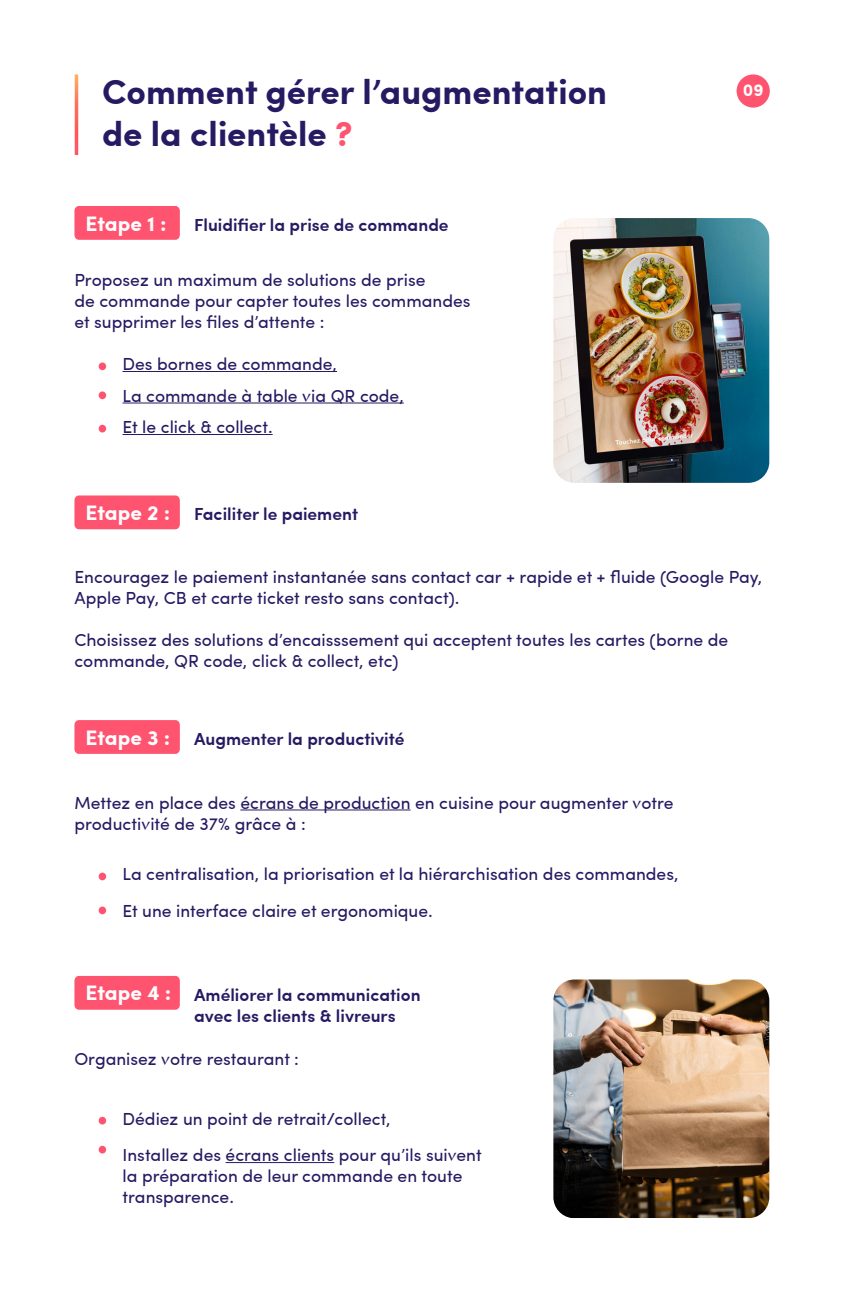
<style>
.page{position:relative;width:844px;height:1290px;background:#fff}
.page>*{position:absolute;margin:0;border:0;box-sizing:border-box;transform-origin:0 0}
.t1{font:700 35px "Sofia Pro";color:#261a63}
.t2{font:700 21px "Sofia Pro";letter-spacing:-.005em;color:#fff}
.t3{font:17.5px/21px "Sofia Pro";color:#261a63}
.t4{font:600 17.5px/21px "Sofia Pro";color:#261a63}
.t5{font:700 17.5px "Sofia Pro";color:#fff}
.s1{color:#ff5470}
</style>
<div class="page">
<hr style="left:240px;top:809px;width:170px;height:1px;background:#261a63">
<div style="left:736px;top:74px;width:33px;height:34px;background:#ff5470;border-radius:50%"></div>
<div style="left:74px;top:206px;width:106px;height:34px;background:#ff5470;border-radius:5px"></div>
<div style="left:74px;top:495px;width:106px;height:34px;background:#ff5470;border-radius:5px"></div>
<div style="left:74px;top:720px;width:106px;height:34px;background:#ff5470;border-radius:5px"></div>
<div style="left:74px;top:976px;width:106px;height:34px;background:#ff5470;border-radius:5px"></div>
<hr style="left:225px;top:1162px;width:109px;height:1px;background:#261a63">
<div style="left:99px;top:872px;width:7px;height:8px;background:#ff5470;border-radius:50%"></div>
<div style="left:99px;top:1117px;width:7px;height:7px;background:#ff5470;border-radius:50%"></div>
<div style="left:99px;top:906px;width:7px;height:8px;background:#ff5470;border-radius:50%"></div>
<div style="left:99px;top:1146px;width:7px;height:7px;background:#ff5470;border-radius:50%"></div>
<hr style="left:122px;top:371px;width:215px;height:1px;background:#261a63">
<hr style="left:122px;top:402px;width:282px;height:1px;background:#261a63">
<hr style="left:122px;top:434px;width:150px;height:1px;background:#261a63">
<div style="left:99px;top:362px;width:7px;height:8px;background:#ff5470;border-radius:50%"></div>
<div style="left:99px;top:391px;width:7px;height:8px;background:#ff5470;border-radius:50%"></div>
<div style="left:99px;top:425px;width:7px;height:7px;background:#ff5470;border-radius:50%"></div>
<img style="left:553px;top:218px;width:216px;height:265px">
<img style="left:553px;top:979px;width:216px;height:239px">
<h1 class="t1" style="left:102px;top:65px;width:506px">Comment gérer l’augmentation</h1>
<p class="t5" style="left:742px;top:77px;width:22px">09</p>
<h1 class="t1" style="left:102px;top:107px;width:252px">de la clientèle <span class="s1">?</span></h1>
<p class="t2" style="left:85px;top:207px;width:83px">Etape 1 :</p>
<p class="t4" style="left:194px;top:213px;width:256px">Fluidifier la prise de commande</p>
<p class="t3" style="left:74px;top:268px;width:397px">Proposez un maximum de solutions de prise<br>de commande pour capter toutes les commandes et supprimer les files d’attente :</p>
<p class="t3" style="left:122px;top:347px;width:283px;line-height:31.5px">Des bornes de commande,<br>La commande à table via QR code,<br>Et le click &amp; collect.</p>
<p class="t2" style="left:85px;top:497px;width:86px">Etape 2 :</p>
<p class="t4" style="left:194px;top:503px;width:165px">Faciliter le paiement</p>
<p class="t3" style="left:74px;top:565px;width:689px">Encouragez le paiement instantanée sans contact car + rapide et + fluide (Google Pay,<br>Apple Pay, CB et carte ticket resto sans contact).</p>
<p class="t3" style="left:74px;top:628px;width:655px">Choisissez des solutions d’encaisssement qui acceptent toutes les cartes (borne de commande, QR code, click &amp; collect, etc)</p>
<p class="t2" style="left:85px;top:721px;width:86px">Etape 3 :</p>
<p class="t4" style="left:194px;top:727px;width:212px">Augmenter la productivité</p>
<p class="t3" style="left:74px;top:791px;width:600px">Mettez en place des écrans de production en cuisine pour augmenter votre productivité de 37% grâce à :</p>
<p class="t3" style="left:122px;top:854px;width:557px;line-height:36.8px">La centralisation, la priorisation et la hiérarchisation des commandes,<br>Et une interface claire et ergonomique.</p>
<p class="t2" style="left:85px;top:977px;width:87px">Etape 4 :</p>
<p class="t4" style="left:194px;top:983px;width:228px">Améliorer la communication avec les clients &amp; livreurs</p>
<p class="t3" style="left:74px;top:1046px;width:226px">Organisez votre restaurant :</p>
<p class="t3" style="left:122px;top:1099px;width:360px;line-height:36.8px">Dédiez un point de retrait/collect,<br>Installez des écrans clients pour qu’ils suivent</p>
<p class="t3" style="left:122px;top:1164px;width:341px">la préparation de leur commande en toute transparence.</p>
</div>
